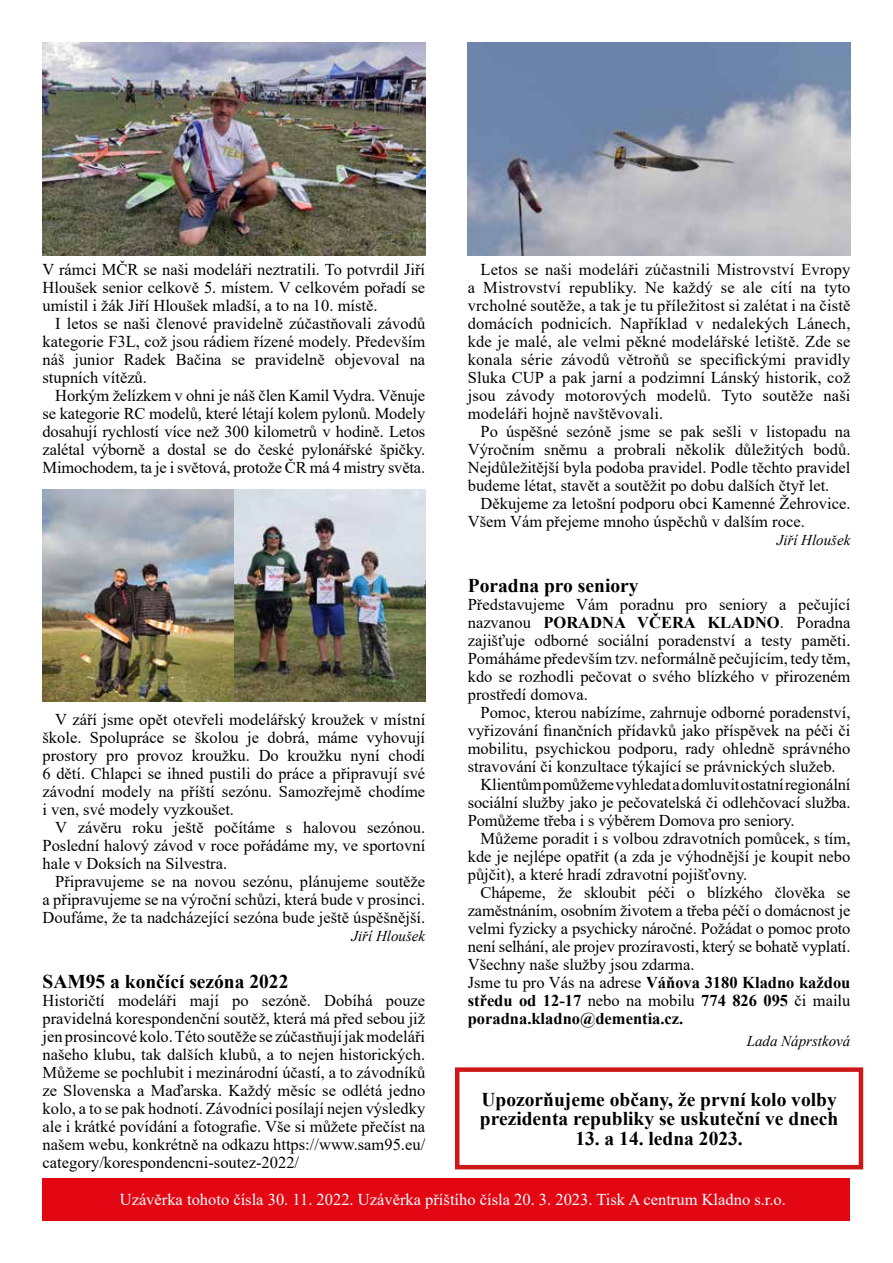
<style>
.page{position:relative;width:893px;height:1263px;background:#fff}
.page>*{position:absolute;margin:0;border:0;box-sizing:border-box;transform-origin:0 0}
.t1{font:700 19.5px/19.5px "Times New Roman";color:#000}
.t2{font:16.5px/18px "Times New Roman";color:#000;text-align:justify}
.t3{font:700 16.5px "Times New Roman";color:#000}
.t4{font:16.5px "Times New Roman";color:#fff}
.t5{font:italic 15px "Times New Roman";color:#000}
.s1{font-weight:700}
.s2{font-weight:400}
</style>
<div class="page">
<div style="left:43px;top:1178px;width:807px;height:42px;background:#e30613"></div>
<img style="left:468px;top:43px;width:382px;height:212px">
<img style="left:43px;top:489px;width:382px;height:213px">
<img style="left:43px;top:43px;width:382px;height:212px">
<div style="left:455px;top:1067px;width:408px;height:102px;border:4px solid #cd1719"></div>
<p class="t2" style="left:43px;top:260px;width:384px">V rámci MČR se naši modeláři neztratili. To potvrdil Jiří Hloušek senior celkově 5. místem. V celkovém pořadí se umístil i žák Jiří Hloušek mladší, a to na 10. místě.</p>
<p class="t2" style="left:43px;top:314px;width:384px;text-indent:13px">I letos se naši členové pravidelně zúčastňovali závodů kategorie F3L, což jsou rádiem řízené modely. Především náš junior Radek Bačina se pravidelně objevoval na stupních vítězů.</p>
<p class="t2" style="left:43px;top:386px;width:384px;text-indent:13px">Horkým želízkem v ohni je náš člen Kamil Vydra. Věnuje se kategorie RC modelů, které létají kolem pylonů. Modely dosahují rychlostí více než 300 kilometrů v hodině. Letos zalétal výborně a dostal se do české pylonářské špičky.<br>Mimochodem, ta je i světová, protože ČR má 4 mistry světa.</p>
<p class="t2" style="left:43px;top:710px;width:384px;text-indent:13px">V září jsme opět otevřeli modelářský kroužek v místní škole. Spolupráce se školou je dobrá, máme vyhovují prostory pro provoz kroužku. Do kroužku nyní chodí 6 dětí. Chlapci se ihned pustili do práce a připravují své závodní modely na příští sezónu. Samozřejmě chodíme i ven, své modely vyzkoušet.</p>
<p class="t2" style="left:43px;top:818px;width:384px;text-indent:13px">V závěru roku ještě počítáme s halovou sezónou.<br>Poslední halový závod v roce pořádáme my, ve sportovní hale v Doksích na Silvestra.</p>
<p class="t2" style="left:43px;top:872px;width:384px;text-indent:13px">Připravujeme se na novou sezónu, plánujeme soutěže a připravujeme se na výroční schůzi, která bude v prosinci.<br>Doufáme, že ta nadcházející sezóna bude ještě úspěšnější.</p>
<p class="t5" style="left:351px;top:926px;width:75px">Jiří Hloušek</p>
<p class="t1" style="left:43px;top:971px;width:247px">SAM95 a končící sezóna 2022</p>
<p class="t2" style="left:43px;top:991px;width:384px">Historičtí modeláři mají po sezóně. Dobíhá pouze pravidelná korespondenční soutěž, která má před sebou již jen prosincové kolo. Této soutěže se zúčastňují jak modeláři našeho klubu, tak dalších klubů, a to nejen historických.<br>Můžeme se pochlubit i mezinárodní účastí, a to závodníků ze Slovenska a Maďarska. Každý měsíc se odlétá jedno kolo, a to se pak hodnotí. Závodníci posílají nejen výsledky ale i krátké povídání a fotografie. Vše si můžete přečíst na našem webu, konkrétně na odkazu https://www.sam95.eu/ category/korespondencni-soutez-2022/</p>
<p class="t2" style="left:468px;top:260px;width:384px;text-indent:13px">Letos se naši modeláři zúčastnili Mistrovství Evropy a Mistrovství republiky. Ne každý se ale cítí na tyto vrcholné soutěže, a tak je tu příležitost si zalétat i na čistě domácích podnicích. Například v nedalekých Lánech, kde je malé, ale velmi pěkné modelářské letiště. Zde se konala série závodů větroňů se specifickými pravidly Sluka CUP a pak jarní a podzimní Lánský historik, což jsou závody motorových modelů. Tyto soutěže naši modeláři hojně navštěvovali.</p>
<p class="t2" style="left:468px;top:422px;width:384px;text-indent:13px">Po úspěšné sezóně jsme se pak sešli v listopadu na Výročním sněmu a probrali několik důležitých bodů.<br>Nejdůležitější byla podoba pravidel. Podle těchto pravidel budeme létat, stavět a soutěžit po dobu dalších čtyř let.</p>
<p class="t2" style="left:468px;top:494px;width:384px;text-indent:13px">Děkujeme za letošní podporu obci Kamenné Žehrovice.<br>Všem Vám přejeme mnoho úspěchů v dalším roce.</p>
<p class="t5" style="left:777px;top:530px;width:75px">Jiří Hloušek</p>
<p class="t1" style="left:468px;top:575px;width:172px">Poradna pro seniory</p>
<p class="t2" style="left:468px;top:595px;width:384px">Představujeme Vám poradnu pro seniory a pečující nazvanou <span class="s1">PORADNA VČERA KLADNO</span>. Poradna zajišťuje odborné sociální poradenství a testy paměti.<br>Pomáháme především tzv. neformálně pečujícím, tedy těm, kdo se rozhodli pečovat o svého blízkého v přirozeném prostředí domova.</p>
<p class="t2" style="left:480px;top:703px;width:371px">Pomoc, kterou nabízíme, zahrnuje odborné poradenství,</p>
<p class="t2" style="left:468px;top:721px;width:384px">vyřizování finančních přídavků jako příspěvek na péči či</p>
<p class="t2" style="left:468px;top:739px;width:384px">mobilitu, psychickou podporu, rady ohledně správného</p>
<p class="t2" style="left:468px;top:757px;width:369px">stravování či konzultace týkající se právnických služeb.</p>
<p class="t2" style="left:480px;top:775px;width:371px">Klientům pomůžeme vyhledat adomluvit ostatní regionální</p>
<p class="t2" style="left:468px;top:793px;width:384px">sociální služby jako je pečovatelská či odlehčovací služba.</p>
<p class="t2" style="left:468px;top:811px;width:328px">Pomůžeme třeba i s výběrem Domova pro seniory.</p>
<p class="t2" style="left:480px;top:829px;width:371px">Můžeme poradit i s volbou zdravotních pomůcek, s tím,</p>
<p class="t2" style="left:468px;top:847px;width:384px">kde je nejlépe opatřit (a zda je výhodnější je koupit nebo</p>
<p class="t2" style="left:468px;top:865px;width:281px">půjčit), a které hradí zdravotní pojišťovny.</p>
<p class="t2" style="left:480px;top:883px;width:371px">Chápeme, že skloubit péči o blízkého člověka se</p>
<p class="t2" style="left:468px;top:901px;width:384px">zaměstnáním, osobním životem a třeba péčí o domácnost je</p>
<p class="t2" style="left:468px;top:919px;width:384px">velmi fyzicky a psychicky náročné. Požádat o pomoc proto</p>
<p class="t2" style="left:468px;top:937px;width:384px">není selhání, ale projev prozíravosti, který se bohatě vyplatí.</p>
<p class="t2" style="left:468px;top:955px;width:228px">Všechny naše služby jsou zdarma.</p>
<p class="t3" style="left:468px;top:971px;width:384px"><span class="s2">Jsme tu pro Vás na adrese</span> Váňova 3180 Kladno každou</p>
<p class="t3" style="left:468px;top:989px;width:384px">středu od 12-17 <span class="s2">nebo na mobilu</span> 774 826 095 <span class="s2">či mailu</span></p>
<p class="t3" style="left:468px;top:1007px;width:217px">poradna.kladno@dementia.cz.</p>
<p class="t5" style="left:747px;top:1030px;width:105px">Lada Náprstková</p>
<p class="t1" style="left:480px;top:1089px;width:360px">Upozorňujeme občany, že první kolo volby prezidenta republiky se uskuteční ve dnech</p>
<p class="t1" style="left:575px;top:1128px;width:169px">13. a 14. ledna 2023.</p>
<p class="t4" style="left:120px;top:1188px;width:668px">Uzávěrka tohoto čísla 30. 11. 2022. Uzávěrka příštího čísla 20. 3. 2023. Tisk A centrum Kladno s.r.o.</p>
</div>
